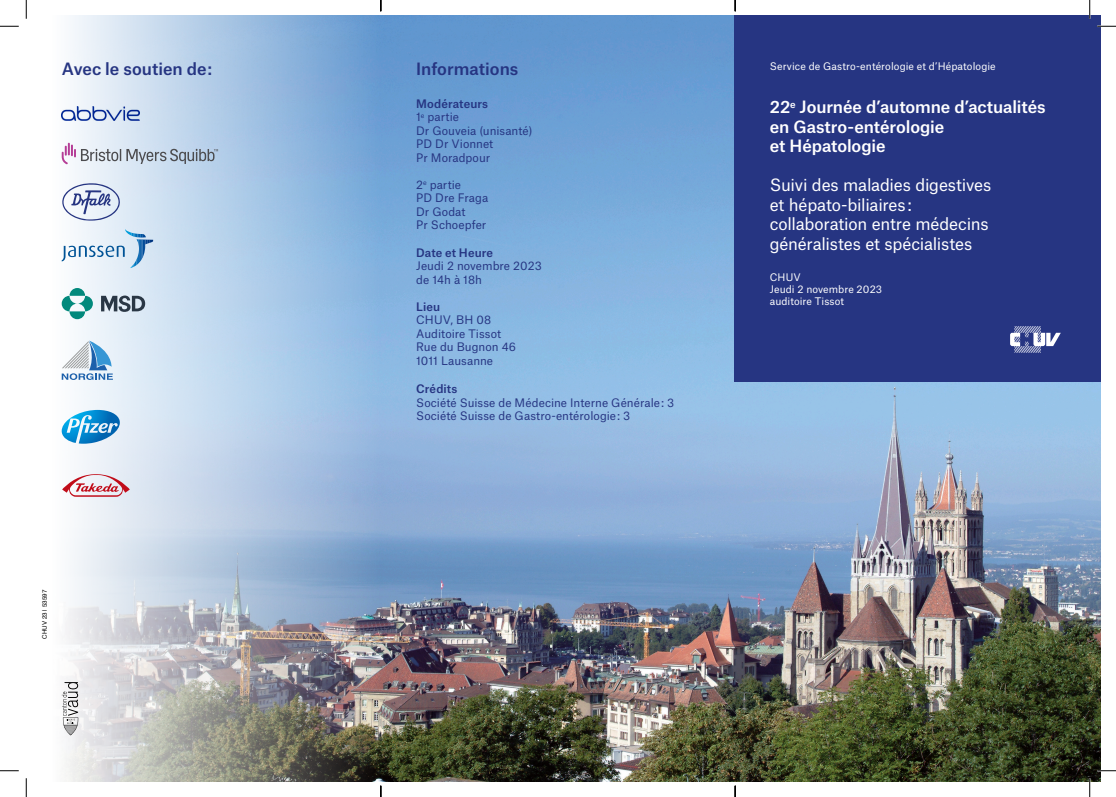
<style>
.page{position:relative;width:1116px;height:797px;background:#fff}
.page>*{position:absolute;margin:0;border:0;box-sizing:border-box;transform-origin:0 0}
.t1{font:16.25px/19.5px "Atlas Grotesk";letter-spacing:-.015em;color:#fff}
.t2{font:500 16.25px/19.5px "Atlas Grotesk";letter-spacing:-.005em;color:#fff}
.t3{font:500 16.25px "Atlas Grotesk";color:#263582}
.t4{font:11.25px/13.5px "Atlas Grotesk";color:#263582}
.t5{font:500 11.25px "Atlas Grotesk";letter-spacing:.01em;color:#263582}
.t6{font:10px/12px "Atlas Grotesk";letter-spacing:.005em;color:#fff}
.t7{font:6.25px "Helvetica";color:#000}
</style>
<div class="page">
<img style="left:379px;top:16px;width:721px;height:765px">
<svg style="left:16px;top:16px;width:363px;height:765px"></svg>
<svg style="left:62px;top:474px;width:68px;height:22px"></svg>
<div style="left:734px;top:16px;width:366px;height:365px;background:#263582"></div>
<svg style="left:1010px;top:326px;width:50px;height:27px"></svg>
<svg style="left:62px;top:682px;width:16px;height:53px"></svg>
<img style="left:62px;top:107px;width:77px;height:13px">
<svg style="left:62px;top:340px;width:51px;height:40px"></svg>
<svg style="left:62px;top:288px;width:31px;height:31px"></svg>
<svg style="left:101px;top:295px;width:44px;height:17px"></svg>
<svg style="left:62px;top:143px;width:156px;height:21px;background:#bcc4d3"></svg>
<svg style="left:62px;top:229px;width:91px;height:39px"></svg>
<svg style="left:62px;top:183px;width:58px;height:38px"></svg>
<svg style="left:62px;top:410px;width:58px;height:33px"></svg>
<svg style="left:0;top:25px;width:19px;height:2px"></svg>
<svg style="left:1097px;top:25px;width:18px;height:2px"></svg>
<svg style="left:0;top:770px;width:19px;height:1px"></svg>
<svg style="left:1097px;top:770px;width:18px;height:1px"></svg>
<svg style="left:25px;top:0;width:2px;height:19px"></svg>
<svg style="left:25px;top:778px;width:2px;height:19px"></svg>
<svg style="left:1088px;top:0;width:2px;height:19px"></svg>
<svg style="left:1088px;top:778px;width:2px;height:19px"></svg>
<svg style="left:380px;top:785px;width:1px;height:12px"></svg>
<svg style="left:734px;top:0;width:2px;height:11px"></svg>
<svg style="left:734px;top:785px;width:2px;height:12px"></svg>
<p class="t3" style="left:62px;top:55px;width:152px">Avec le soutien de :</p>
<p class="t7" style="left:40px;top:639px;width:50px;rotate:-90deg">CHUV 23 | 53597</p>
<p class="t3" style="left:416px;top:55px;width:104px">Informations</p>
<p class="t5" style="left:416px;top:94px;width:73px">Modérateurs</p>
<p class="t4" style="left:416px;top:109px;width:44px">1<sup>e</sup> partie</p>
<p class="t4" style="left:416px;top:123px;width:118px">Dr Gouveia (unisanté)<br>PD Dr Vionnet<br>Pr Moradpour</p>
<p class="t4" style="left:416px;top:177px;width:74px">2<sup>e</sup> partie<br>PD Dre Fraga</p>
<p class="t4" style="left:416px;top:204px;width:51px">Dr Godat</p>
<p class="t4" style="left:416px;top:217px;width:72px">Pr Schoepfer</p>
<p class="t5" style="left:416px;top:243px;width:78px">Date et Heure</p>
<p class="t4" style="left:416px;top:258px;width:127px">Jeudi 2 novembre 2023 de 14h à 18h</p>
<p class="t5" style="left:416px;top:297px;width:25px">Lieu</p>
<p class="t4" style="left:416px;top:312px;width:101px">CHUV, BH 08<br>Auditoire Tissot<br>Rue du Bugnon 46<br>1011 Lausanne</p>
<p class="t5" style="left:416px;top:379px;width:43px">Crédits</p>
<p class="t4" style="left:416px;top:394px;width:259px">Société Suisse de Médecine Interne Générale : 3<br>Société Suisse de Gastro-entérologie : 3</p>
<p class="t6" style="left:769px;top:59px;width:227px">Service de Gastro-entérologie et d’Hépatologie</p>
<p class="t2" style="left:769px;top:96px;width:277px">22<sup>e</sup> Journée d’automne d’actualités en Gastro-entérologie<br>et Hépatologie</p>
<p class="t1" style="left:769px;top:174px;width:223px">Suivi des maladies digestives et hépato-biliaires : collaboration entre médecins généralistes et spécialistes</p>
<p class="t6" style="left:769px;top:270px;width:114px">CHUV<br>Jeudi 2 novembre 2023</p>
<p class="t6" style="left:769px;top:294px;width:76px">auditoire Tissot</p>
</div>
